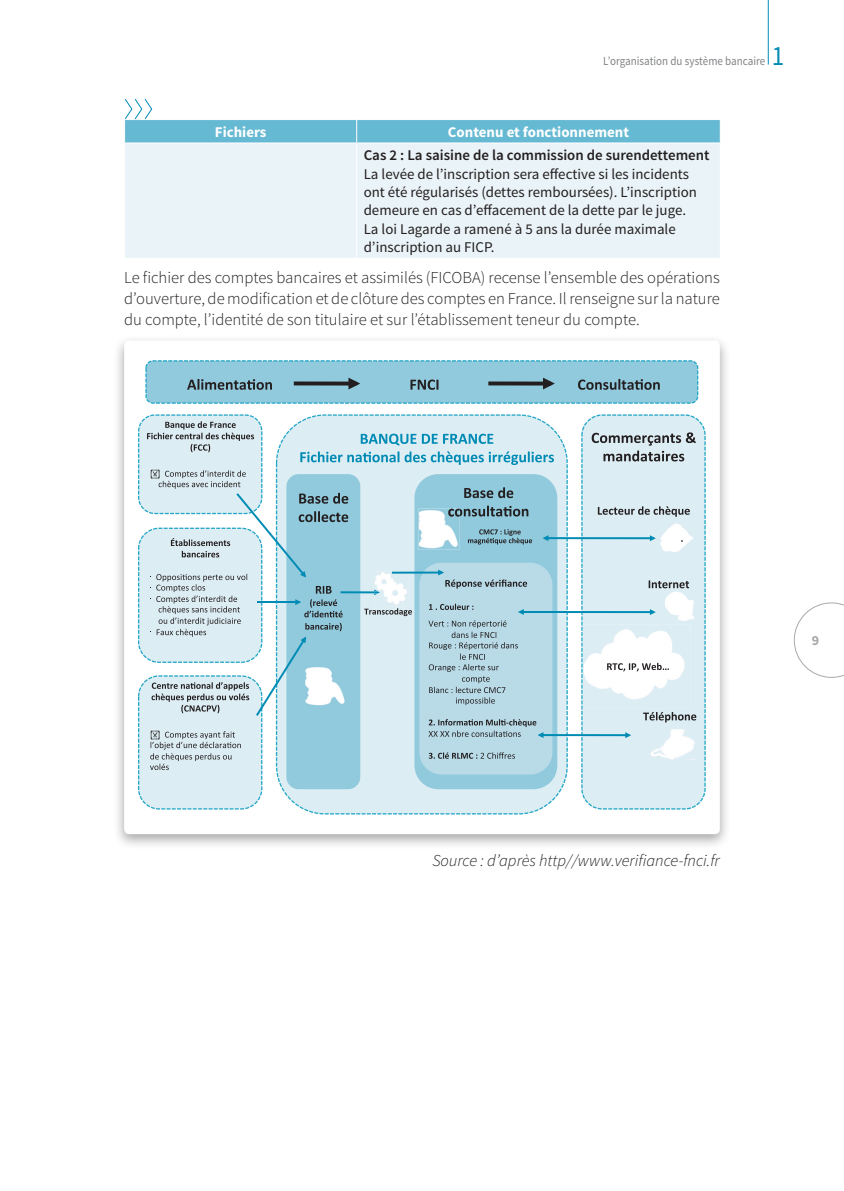
<style>
.page{position:relative;width:844px;height:1191px;background:#fff}
.page>*{position:absolute;margin:0;border:0;box-sizing:border-box;transform-origin:0 0}
.t1{font:28px "Source Sans Pro";color:#008bb4;scale:.9 1}
.t2{font:300 16.62px/21px "Source Sans Pro";color:#231f20;text-align:justify}
.t3{font:italic 300 16.62px "Source Sans Pro";color:#231f20}
.t4{font:14.88px/18.4px "Source Sans Pro";color:#231f20}
.t5{font:600 14.88px/23.4px "Source Sans Pro";color:#231f20;text-align:center}
.t6{font:700 14.88px "Source Sans Pro";color:#fff}
.t7{font:700 14px "Source Sans Pro";color:#a8a9ad}
.t8{font:12.25px "Source Sans Pro";color:#808285;scale:.9 1}
.s1{font-weight:700;color:#fff}
</style>
<div class="page">
<div style="left:125px;top:144px;width:594px;height:114px;background:#eaf3f7"></div>
<hr style="left:356px;top:143px;width:1px;height:115px;background:#fff">
<div style="left:113px;top:335px;width:617px;height:515px;background:#231f20;opacity:.4"></div>
<div style="left:124px;top:340px;width:595px;height:494px;background:#fff;border-radius:5px"></div>
<div style="left:581px;top:414px;width:124px;height:395px;background:#ddedf4"></div>
<svg style="left:591px;top:432px;width:104px;height:29px;background:#aeb9bf"></svg>
<svg style="left:597px;top:506px;width:92px;height:11px"></svg>
<svg style="left:648px;top:580px;width:41px;height:8px"></svg>
<svg style="left:643px;top:712px;width:53px;height:10px"></svg>
<svg style="left:302px;top:430px;width:265px;height:384px;background:#cae5ef"></svg>
<img style="left:660px;top:522px;width:36px;height:38px">
<img style="left:665px;top:592px;width:31px;height:31px">
<img style="left:582px;top:624px;width:108px;height:84px">
<svg style="left:607px;top:663px;width:61px;height:8px"></svg>
<img style="left:650px;top:729px;width:46px;height:32px">
<hr style="left:544px;top:537px;width:109px;height:2px;background:#008bb4">
<svg style="left:649px;top:535px;width:6px;height:6px"></svg>
<hr style="left:520px;top:611px;width:133px;height:2px;background:#008bb4">
<svg style="left:649px;top:609px;width:6px;height:6px"></svg>
<hr style="left:539px;top:734px;width:90px;height:2px;background:#008bb4">
<svg style="left:625px;top:732px;width:6px;height:6px"></svg>
<svg style="left:145px;top:360px;width:553px;height:44px;background:#87bfd1"></svg>
<svg style="left:138px;top:414px;width:416px;height:395px;background:#bdd9e4"></svg>
<svg style="left:124px;top:99px;width:596px;height:44px"></svg>
<svg style="left:793px;top:602px;width:50px;height:76px"></svg>
<hr style="left:767px;top:0;width:1px;height:65px;background:#008bb4">
<p class="t8" style="left:603px;top:53px;width:182px">L’organisation du système bancaire</p>
<h1 class="t1" style="left:771px;top:38px;width:15px">1</h1>
<p class="t6" style="left:215px;top:122px;width:53px">Fichiers</p>
<p class="t5" style="left:363px;top:121px;width:347px"><span class="s1">Contenu et fonctionnement<br></span>Cas 2 : La saisine de la commission de surendettement</p>
<p class="t4" style="left:363px;top:165px;width:335px">La levée de l’inscription sera effective si les incidents ont été régularisés (dettes remboursées). L’inscription demeure en cas d’effacement de la dette par le juge.<br>La loi Lagarde a ramené à 5 ans la durée maximale d’inscription au FICP.</p>
<p class="t2" style="left:124px;top:267px;width:597px">Le fichier des comptes bancaires et assimilés (FICOBA) recense l’ensemble des opérations d’ouverture, de modification et de clôture des comptes en France. Il renseigne sur la nature du compte, l’identité de son titulaire et sur l’établissement teneur du compte.</p>
<p class="t3" style="left:432px;top:850px;width:289px">Source : d’après http//www.verifiance-fnci.fr</p>
<p class="t7" style="left:811px;top:632px;width:9px">9</p>
</div>
